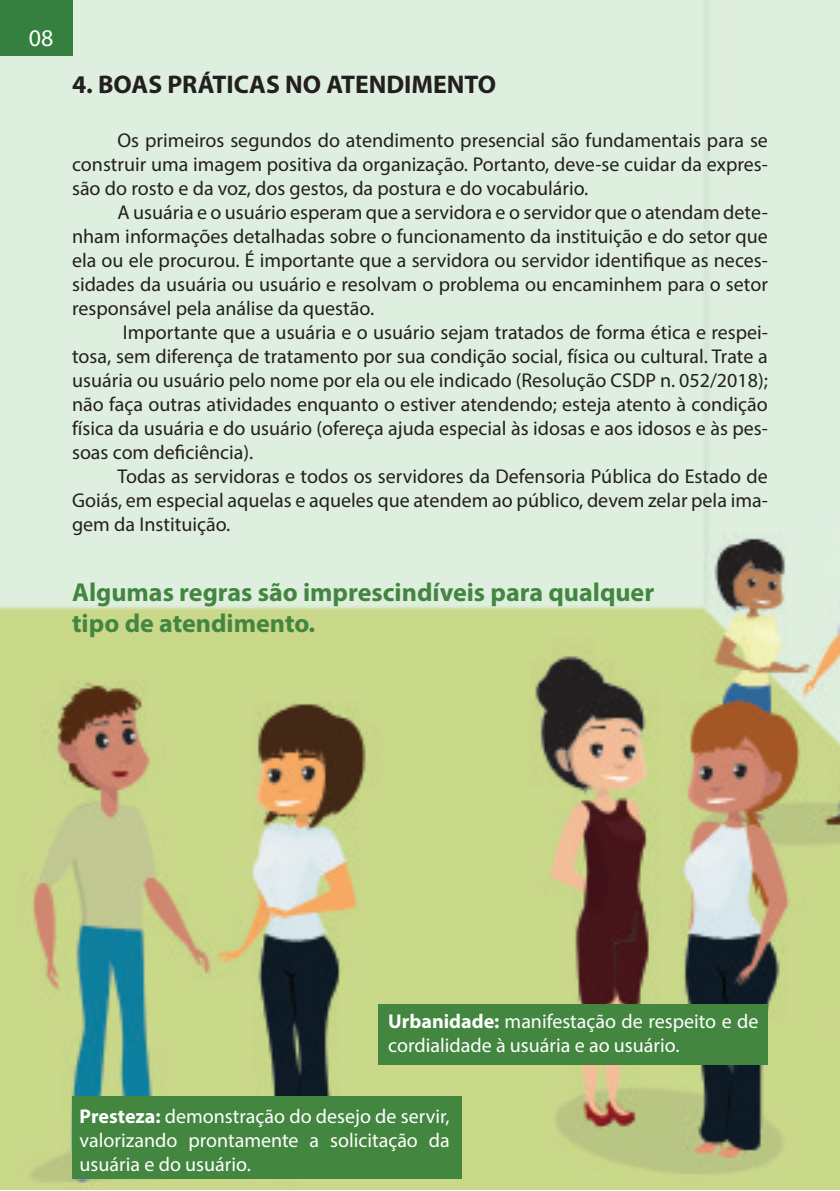
<style>
.page{position:relative;width:840px;height:1191px;background:#fff}
.page>*{position:absolute;margin:0;border:0;box-sizing:border-box;transform-origin:0 0}
.t1{font:700 26px/31.2px "Myriad Pro";color:#438640}
.t2{font:700 25.6px "Myriad Pro";color:#231f20}
.t3{font:24px "Myriad Pro";color:#fff}
.t4{font:20px/24px "Myriad Pro";color:#231f20;text-align:justify}
.t5{font:20px/24px "Myriad Pro";color:#fff;text-align:justify}
.s1{font-weight:700}
</style>
<div class="page">
<img style="left:0;top:0;width:839px;height:1189px">
<div style="left:72px;top:1096px;width:389px;height:82px;background:#438640"></div>
<div style="left:378px;top:1004px;width:389px;height:60px;background:#438640"></div>
<div style="left:0;top:0;width:72px;height:55px;background:#35803e"></div>
<p class="t3" style="left:29px;top:23px;width:26px">08</p>
<p class="t2" style="left:72px;top:67px;width:425px">4. BOAS PRÁTICAS NO ATENDIMENTO</p>
<p class="t4" style="left:72px;top:128px;width:697px;text-indent:45px">Os primeiros segundos do atendimento presencial são fundamentais para se construir uma imagem positiva da organização. Portanto, deve-se cuidar da expres&shy;são do rosto e da voz, dos gestos, da postura e do vocabulário.</p>
<p class="t4" style="left:72px;top:200px;width:697px;text-indent:45px">A usuária e o usuário esperam que a servidora e o servidor que o atendam dete&shy;nham informações detalhadas sobre o funcionamento da instituição e do setor que ela ou ele procurou. É importante que a servidora ou servidor identifique as neces&shy;sidades da usuária ou usuário e resolvam o problema ou encaminhem para o setor responsável pela análise da questão.</p>
<p class="t4" style="left:72px;top:320px;width:697px;text-indent:51px">Importante que a usuária e o usuário sejam tratados de forma ética e respei&shy;tosa, sem diferença de tratamento por sua condição social, física ou cultural. Trate a usuária ou usuário pelo nome por ela ou ele indicado (Resolução CSDP n. 052/2018); não faça outras atividades enquanto o estiver atendendo; esteja atento à condição física da usuária e do usuário (ofereça ajuda especial às idosas e aos idosos e às pes&shy;soas com deficiência).</p>
<p class="t4" style="left:72px;top:464px;width:697px;text-indent:45px">Todas as servidoras e todos os servidores da Defensoria Pública do Estado de Goiás, em especial aquelas e aqueles que atendem ao público, devem zelar pela ima&shy;gem da Instituição.</p>
<h1 class="t1" style="left:72px;top:575px;width:583px">Algumas regras são imprescindíveis para qualquer tipo de atendimento.</h1>
<p class="t5" style="left:388px;top:1009px;width:371px"><span class="s1">Urbanidade:</span> manifestação de respeito e de cordialidade à usuária e ao usuário.</p>
<p class="t5" style="left:80px;top:1104px;width:371px"><span class="s1">Presteza:</span> demonstração do desejo de servir, valorizando prontamente a solicitação da usuária e do usuário.</p>
</div>
